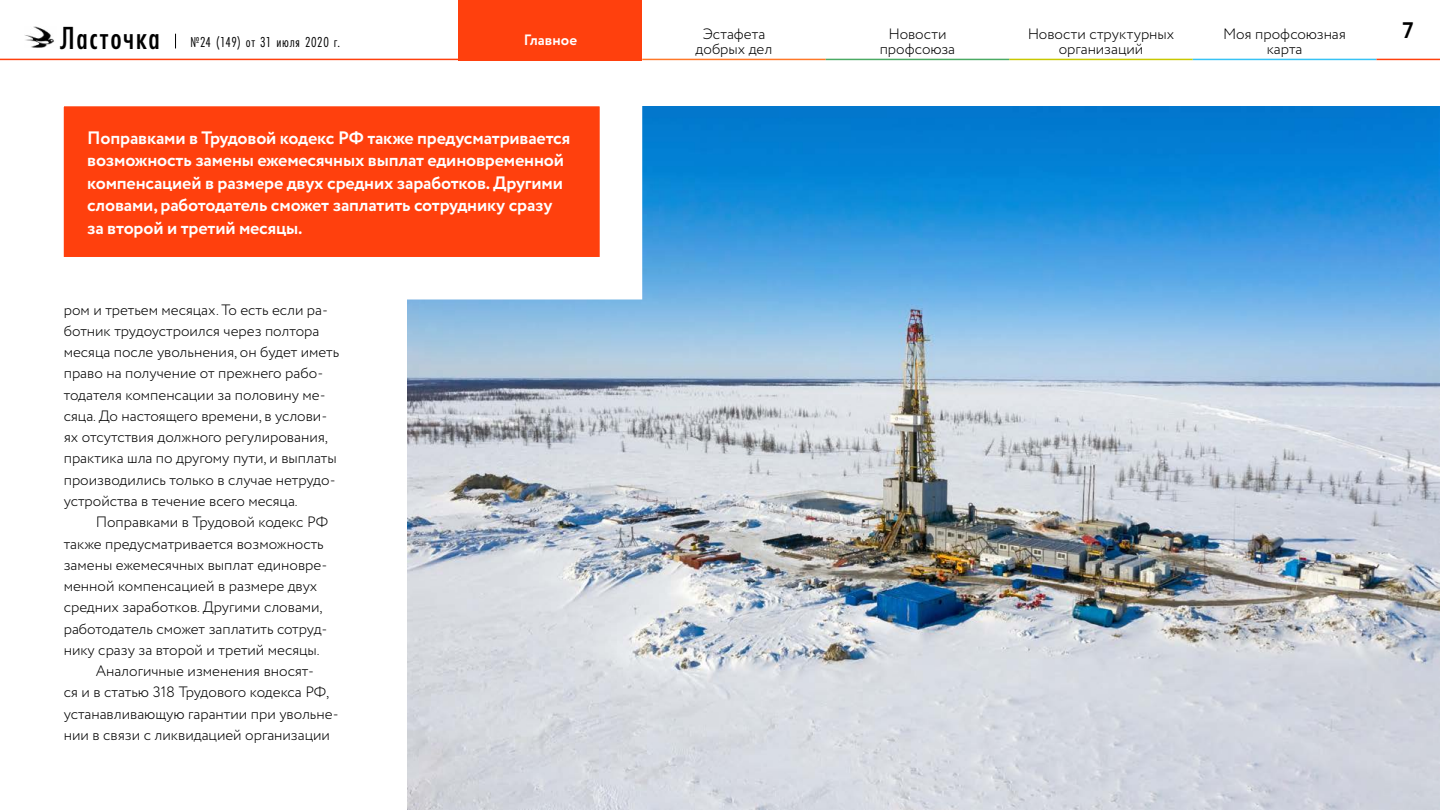
<style>
.page{position:relative;width:1440px;height:810px;background:#fff}
.page>*{position:absolute;margin:0;border:0;box-sizing:border-box;transform-origin:0 0}
.t1{font:700 22.5px "Circe";color:#000}
.t2{font:700 18px/22.5px "Circe";letter-spacing:-.01em;color:#fff}
.t3{font:300 15px/21.2px "Circe";color:#000;text-align:center}
.t4{font:15px "Futura PT Cond";letter-spacing:.04em;color:#000}
.t5{font:700 15px "Circe";color:#fff}
.s1{font-weight:500;font-size:33.22px}
</style>
<div class="page">
<svg style="left:175px;top:34px;width:1px;height:14px"></svg>
<img style="left:25px;top:26px;width:29px;height:22px">
<hr style="left:1009px;top:59px;width:184px;height:1px;background:#c8c800">
<hr style="left:1193px;top:59px;width:184px;height:1px;background:#37c3f5">
<hr style="left:642px;top:59px;width:184px;height:1px;background:#ff7828">
<hr style="left:826px;top:59px;width:183px;height:1px;background:#4baa64">
<div style="left:459px;top:0;width:183px;height:60px;background:#ff400d"></div>
<hr style="left:1377px;top:59px;width:63px;height:1px;background:#ff400d">
<hr style="left:0;top:59px;width:459px;height:1px;background:#ff400d">
<img style="left:408px;top:106px;width:1032px;height:704px">
<div style="left:43px;top:85px;width:578px;height:193px;background:#ff400d"></div>
<div style="left:21px;top:64px;width:621px;height:236px;border:43px solid #fff"></div>
<p class="t4" style="left:60px;top:33px;width:281px"><span class="s1">Ласточка</span> №24 (149) от 31 июля 2020 г.</p>
<p class="t3" style="left:1028px;top:23px;width:148px">Новости структурных</p>
<h1 class="t1" style="left:1403px;top:15px;width:13px">7</h1>
<p class="t3" style="left:696px;top:27px;width:78px;line-height:15px">Эстафета добрых дел</p>
<p class="t3" style="left:880px;top:27px;width:77px;line-height:15px">Новости профсоюза</p>
<p class="t3" style="left:1223px;top:27px;width:124px;line-height:15px">Моя профсоюзная карта</p>
<p class="t5" style="left:524px;top:30px;width:55px">Главное</p>
<p class="t3" style="left:1059px;top:38px;width:86px">организаций</p>
<p class="t2" style="left:87px;top:127px;width:485px">Поправками в Трудовой кодекс РФ также предусматривается возможность замены ежемесячных выплат единовременной компенсацией в размере двух средних заработков. Другими словами, работодатель сможет заплатить сотруднику сразу за второй и третий месяцы.</p>
<p class="t3" style="left:64px;top:299px;width:277px;text-align:left">ром и третьем месяцах. То есть если ра&shy;ботник трудоустроился через полтора месяца после увольнения, он будет иметь право на получение от прежнего рабо&shy;тодателя компенсации за половину ме&shy;сяца. До настоящего времени, в услови&shy;ях отсутствия должного регулирования, практика шла по другому пути, и выплаты производились только в случае нетрудо&shy;устройства в течение всего месяца.</p>
<p class="t3" style="left:64px;top:512px;width:266px;text-align:left;text-indent:32px">Поправками в Трудовой кодекс РФ также предусматривается возможность замены ежемесячных выплат единовре&shy;менной компенсацией в размере двух средних заработков. Другими словами, работодатель сможет заплатить сотруд&shy;нику сразу за второй и третий месяцы.</p>
<p class="t3" style="left:64px;top:661px;width:276px;text-align:left;text-indent:32px">Аналогичные изменения вносят-<br>ся и в статью 318 Трудового кодекса РФ, устанавливающую гарантии при увольне&shy;нии в связи с ликвидацией организации</p>
</div>
